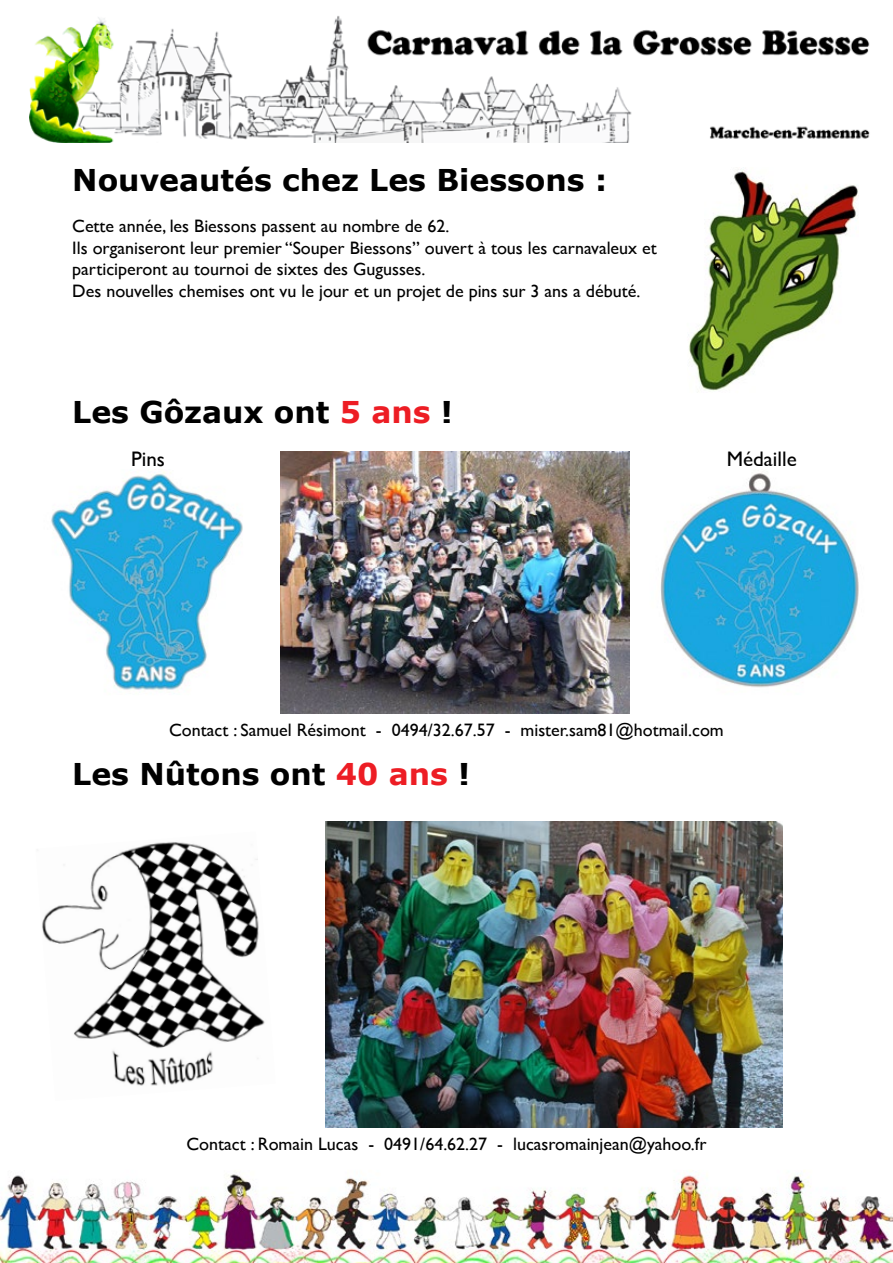
<style>
.page{position:relative;width:893px;height:1263px;background:#fff}
.page>*{position:absolute;margin:0;border:0;box-sizing:border-box;transform-origin:0 0}
.t1{font:700 30px "Verdana";color:#000}
.t2{font:21px "Gill Sans";color:#000}
.t3{font:18px/21.6px "Gill Sans";color:#000}
.s1{color:#ed1d24}
</style>
<div class="page">
<img style="left:30px;top:16px;width:840px;height:126px">
<img style="left:0;top:1170px;width:893px;height:93px">
<img style="left:689px;top:170px;width:170px;height:222px">
<img style="left:280px;top:451px;width:350px;height:263px">
<img style="left:51px;top:471px;width:192px;height:219px">
<img style="left:660px;top:473px;width:199px;height:215px">
<img style="left:42px;top:842px;width:223px;height:244px">
<img style="left:326px;top:822px;width:456px;height:305px">
<h1 class="t1" style="left:72px;top:160px;width:536px">Nouveautés chez Les Biessons :</h1>
<p class="t3" style="left:72px;top:215px;width:586px">Cette année, les Biessons passent au nombre de 62.<br>Ils organiseront leur premier “Souper Biessons” ouvert à tous les carnavaleux et participeront au tournoi de sixtes des Gugusses.<br>Des nouvelles chemises ont vu le jour et un projet de pins sur 3 ans a débuté.</p>
<h1 class="t1" style="left:72px;top:392px;width:382px">Les Gôzaux ont <span class="s1">5 ans</span> !</h1>
<p class="t2" style="left:131px;top:446px;width:35px">Pins</p>
<p class="t2" style="left:727px;top:446px;width:71px">Médaille</p>
<p class="t3" style="left:169px;top:719px;width:556px">Contact : Samuel Résimont - 0494/32.67.57 - mister.sam81@hotmail.com</p>
<h1 class="t1" style="left:72px;top:755px;width:399px">Les Nûtons ont <span class="s1">40 ans</span> !</h1>
<p class="t3" style="left:186px;top:1133px;width:522px">Contact : Romain Lucas - 0491/64.62.27 - lucasromainjean@yahoo.fr</p>
</div>
